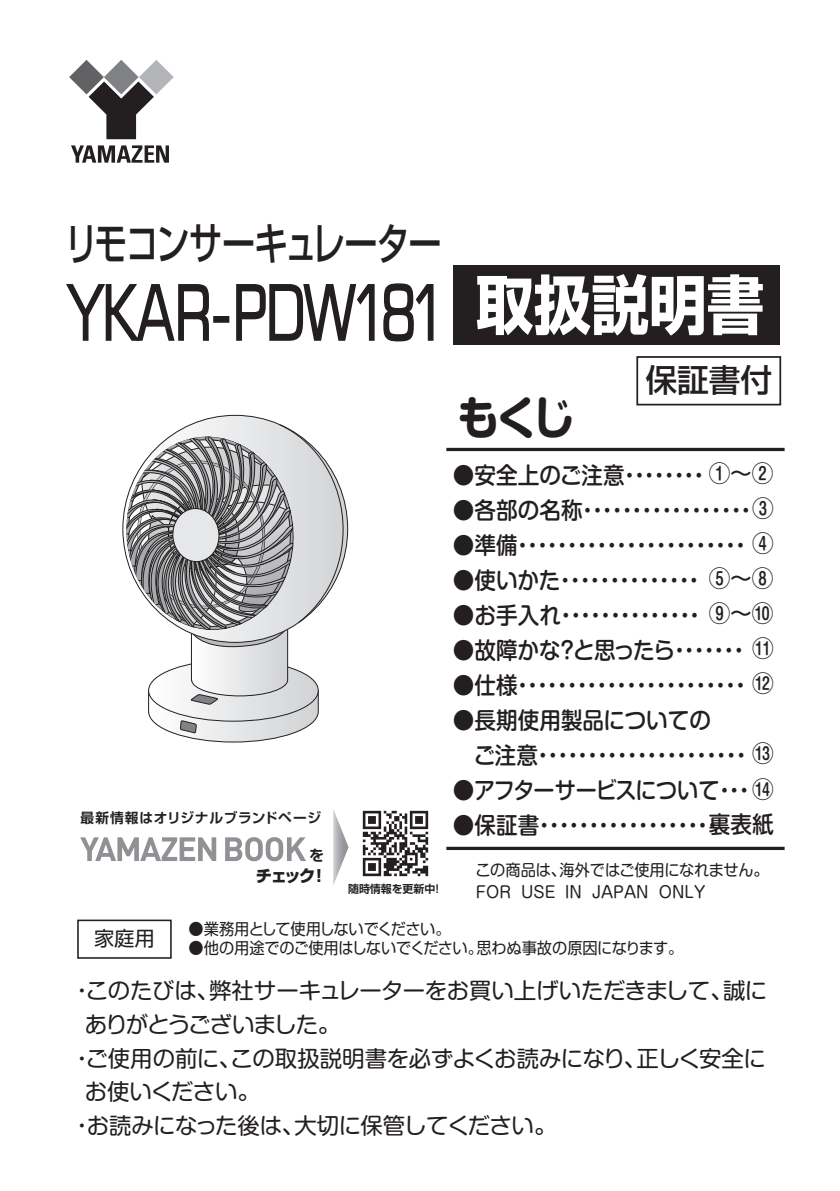
<style>
.page{position:relative;width:840px;height:1191px;background:#fff}
.page>*{position:absolute;margin:0;border:0;box-sizing:border-box;transform-origin:0 0}
.t1{font:76px "Square 721 BT";letter-spacing:-.05em;color:#231f20;scale:.71 1}
.t2{font:700 64px "Shin Go Pro";color:#fff;scale:.9 1}
.t3{font:700 45.6px "Shin M Go Pro";color:#231f20;scale:.9 1}
.t4{font:500 44px "Shin Go Pro";letter-spacing:-.03em;color:#231f20;scale:.75 1}
.t5{font:500 31.6px "Shin Go Pro";color:#231f20}
.t6{font:500 23.2px/35px "Shin M Go Pro";color:#231f20;scale:.93 1}
.t7{font:500 23.2px "Shin M Go Pro";letter-spacing:-.035em;color:#231f20;scale:.93 1}
.t8{font:500 23.2px "Shin M Go Pro";letter-spacing:-.04em;color:#231f20;scale:.93 1}
.t9{font:22.4px "Shin M Go Pro";letter-spacing:-.02em;color:#231f20}
.t10{font:22.4px "Shin M Go Pro";letter-spacing:-.06em;color:#231f20}
.t11{font:20.2px "Shin Go Pro";color:#231f20}
.t12{font:800 16.4px "Shin Go Pro";color:#231f20}
.t13{font:16px "Shin M Go Pro";color:#231f20;scale:.95 1}
.t14{font:16px "Shin Go Pro";letter-spacing:-.025em;color:#231f20;scale:.95 1}
.t15{font:16px "Shin Go Pro";letter-spacing:-.045em;color:#231f20;scale:.95 1}
.t16{font:700 15px "Shin Go Pro De";color:#231f20}
.t17{font:700 13.6px "Shin Go Pro De";letter-spacing:.05em;color:#231f20}
.t18{font:700 11px "Shin Go Pro De";color:#231f20}
</style>
<div class="page">
<svg style="left:191px;top:415px;width:156px;height:148px"></svg>
<svg style="left:122px;top:424px;width:221px;height:318px"></svg>
<div style="left:453px;top:266px;width:326px;height:79px;background:#231f20"></div>
<hr style="left:446px;top:448px;width:338px;height:3px;background:#231f20">
<svg style="left:446px;top:846px;width:338px;height:4px"></svg>
<div style="left:636px;top:356px;width:144px;height:49px;border:2px solid #231f20"></div>
<svg style="left:66px;top:284px;width:143px;height:57px"></svg>
<div style="left:213px;top:316px;width:16px;height:7px;border:1px solid #231f20"></div>
<svg style="left:236px;top:284px;width:139px;height:57px"></svg>
<svg style="left:383px;top:283px;width:51px;height:59px"></svg>
<svg style="left:69px;top:60px;width:105px;height:79px"></svg>
<svg style="left:71px;top:145px;width:98px;height:18px"></svg>
<div style="left:77px;top:919px;width:95px;height:39px;border:2px solid #231f20"></div>
<img style="left:362px;top:810px;width:67px;height:67px">
<svg style="left:80px;top:837px;width:136px;height:24px"></svg>
<svg style="left:225px;top:837px;width:81px;height:24px"></svg>
<svg style="left:333px;top:809px;width:15px;height:76px"></svg>
<h3 class="t4" style="left:65px;top:207px;width:503px">リモコンサーキュレーター</h3>
<h1 class="t1" style="left:70px;top:265px;width:531px">YKAR-PDW181</h1>
<h2 class="t2" style="left:475px;top:254px;width:321px">取扱説明書</h2>
<h3 class="t3" style="left:457px;top:380px;width:131px">もくじ</h3>
<h3 class="t5" style="left:645px;top:354px;width:128px">保証書付</h3>
<p class="t17" style="left:81px;top:806px;width:242px">最新情報はオリジナルブランドページ</p>
<p class="t16" style="left:309px;top:842px;width:31px">を　</p>
<p class="t12" style="left:256px;top:862px;width:73px">チェック！</p>
<p class="t6" style="left:452px;top:454px;width:346px">●安全上のご注意・・・・・・・・①～②</p>
<p class="t6" style="left:452px;top:489px;width:328px">●各部の名称・・・・・・・・・・・・・・・・・</p>
<p class="t6" style="left:452px;top:524px;width:322px">●準備・・・・・・・・・・・・・・・・・・・・・・・</p>
<p class="t6" style="left:452px;top:559px;width:346px">●使いかた・・・・・・・・・・・・・・ ⑤～⑧</p>
<p class="t6" style="left:452px;top:594px;width:346px">●お手入れ・・・・・・・・・・・・・・ ⑨～⑩</p>
<p class="t7" style="left:452px;top:631px;width:320px">●故障かな?と思ったら・・・・・・・</p>
<p class="t6" style="left:452px;top:664px;width:322px">●仕様・・・・・・・・・・・・・・・・・・・・・・・</p>
<p class="t6" style="left:452px;top:699px;width:346px">●長期使用製品についての　　　ご注意・・・・・・・・・・・・・・・・・・・・・ ⑬</p>
<p class="t8" style="left:452px;top:771px;width:326px">●アフターサービスについて・・・</p>
<p class="t6" style="left:452px;top:804px;width:292px">●保証書・・・・・・・・・・・・・・・・・・</p>
<p class="t6" style="left:708px;top:768px;width:71px">　　⑭裏表紙</p>
<p class="t13" style="left:475px;top:857px;width:310px">この商品は、海外ではご使用になれません。</p>
<p class="t18" style="left:348px;top:880px;width:96px">随時情報を更新中！</p>
<p class="t13" style="left:475px;top:879px;width:243px">FOR USE IN JAPAN ONLY</p>
<p class="t11" style="left:94px;top:921px;width:62px">家庭用</p>
<p class="t15" style="left:188px;top:915px;width:277px">●業務用として使用しないでください。</p>
<p class="t14" style="left:188px;top:935px;width:522px">●他の用途でのご使用はしないでください。思わぬ事故の原因になります。</p>
<p class="t9" style="left:71px;top:972px;width:697px">・このたびは、弊社サーキュレーターをお買い上げいただきまして、誠に</p>
<p class="t10" style="left:85px;top:1006px;width:257px">ありがとうございました。</p>
<p class="t9" style="left:71px;top:1040px;width:696px">・ご使用の前に、この取扱説明書を必ずよくお読みになり、正しく安全に</p>
<p class="t9" style="left:85px;top:1073px;width:177px">お使いください。</p>
<p class="t9" style="left:71px;top:1107px;width:487px">・お読みになった後は、大切に保管してください。</p>
</div>
